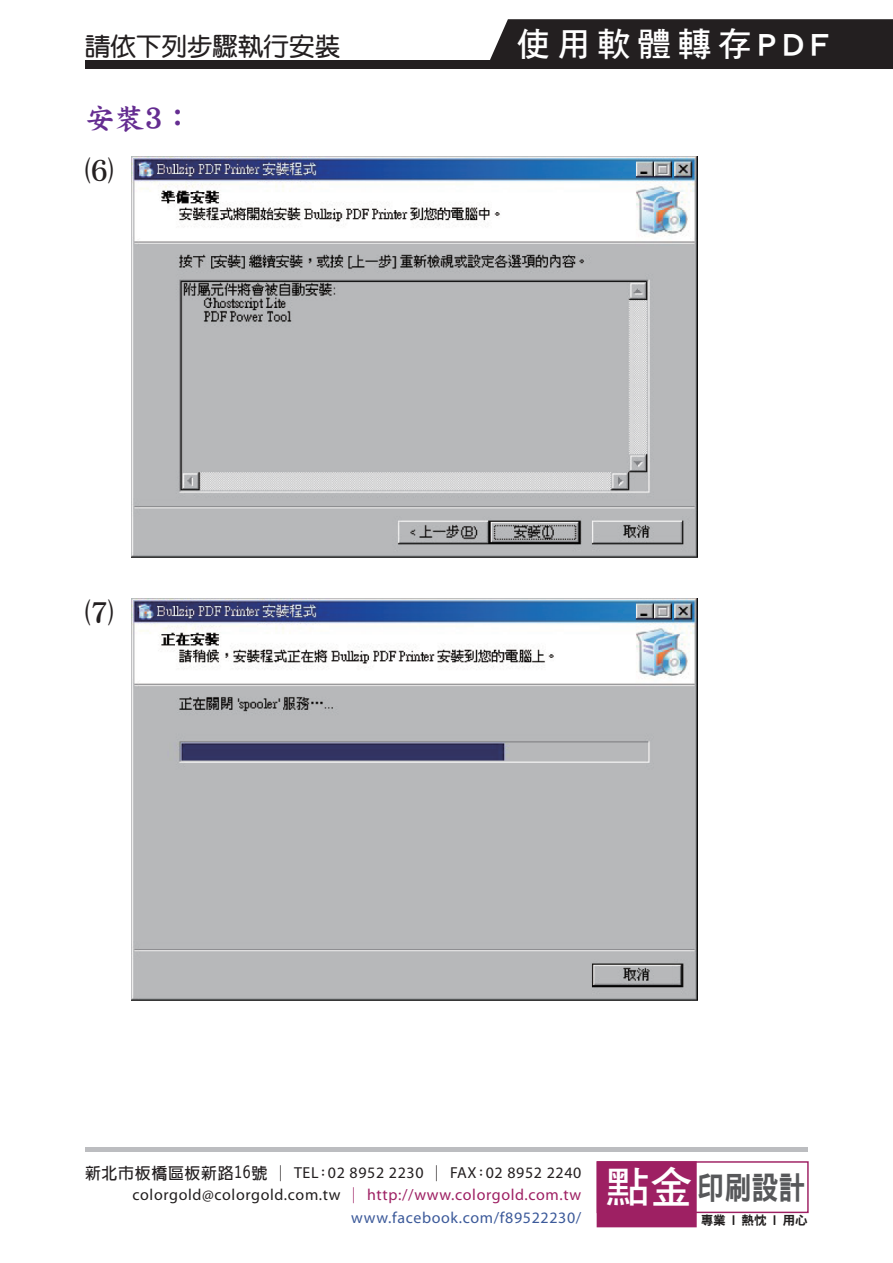
<style>
.page{position:relative;width:893px;height:1263px;background:#fff}
.page>*{position:absolute;margin:0;border:0;box-sizing:border-box;transform-origin:0 0}
.t1{font:33.45px "DF Hei Bd HKP BF";letter-spacing:.2em;color:#fff}
.t2{font:31.5px "DFN Hei W9 WIN BF";color:#57585a;scale:.85 1}
.t3{font:29.7px "DF Kai W9 WINP BF";color:#652d91}
.t4{font:28.5px "DF Ming Bd HKP BF";color:#231f20}
.t5{font:25.5px "DF Yuan Bd HK BF";color:#231f20}
.t6{font:15.9px/22.4px "Myriad Pro";letter-spacing:.04em;color:#9e2063;text-align:right}
.t7{font:12.6px "DFN Hei W9 WIN BF";color:#211e1e}
.s1{font-family:"New Gothic";font-weight:700;color:#231f20}
.s2{font-family:"New Gothic";font-weight:500;color:#231f20}
.s3{color:#231f20}
.s4{font-family:"Adobe Ming Std";font-weight:300;color:#231f20}
.s5{color:#211e1e}
.s6{font-family:"New Gothic";font-weight:500}
.s7{color:#3c5a9a}
.s8{font-family:"DF Hei Bd HK BF";font-size:43.5px;color:#fff}
</style>
<div class="page">
<div style="left:597px;top:1161px;width:100px;height:66px;background:#9e2063;border:1px solid #9e2063"></div>
<div style="left:597px;top:1161px;width:212px;height:52px;border:1px solid #9e2063"></div>
<div style="left:486px;top:19px;width:407px;height:50px;background:#231f20"></div>
<div style="left:85px;top:61px;width:458px;height:8px;background:#231f20"></div>
<hr style="left:85px;top:1147px;width:723px;height:4px;background:#bcbdc0">
<img style="left:132px;top:156px;width:565px;height:402px">
<img style="left:132px;top:598px;width:565px;height:402px">
<h3 class="t5" style="left:85px;top:34px;width:257px">請依下列步驟執行安裝</h3>
<h1 class="t1" style="left:517px;top:27px;width:314px">使用軟體轉存PDF</h1>
<h3 class="t3" style="left:85px;top:104px;width:109px">安裝3：</h3>
<h3 class="t4" style="left:85px;top:156px;width:30px">⑹</h3>
<h3 class="t4" style="left:85px;top:598px;width:30px">⑺</h3>
<p class="t6" style="left:85px;top:1161px;width:498px"><span class="s1">新北市板橋區板新路16號</span> <span class="s2">|</span> <span class="s3">TEL</span><span class="s4">:</span><span class="s3">02 8952 2230</span> <span class="s2">|</span> <span class="s3">FAX</span><span class="s4">:</span><span class="s3">02 8952 2240 </span><span class="s5">colorgold@colorgold.com.tw</span> <span class="s6">|</span> http://www.colorgold.com.tw <span class="s7">www.facebook.com/f89522230/</span></p>
<h2 class="t2" style="left:606px;top:1171px;width:236px"><span class="s8">點金</span>印刷設計</h2>
<p class="t7" style="left:701px;top:1214px;width:109px">專業 | 熱忱 | 用心</p>
</div>
